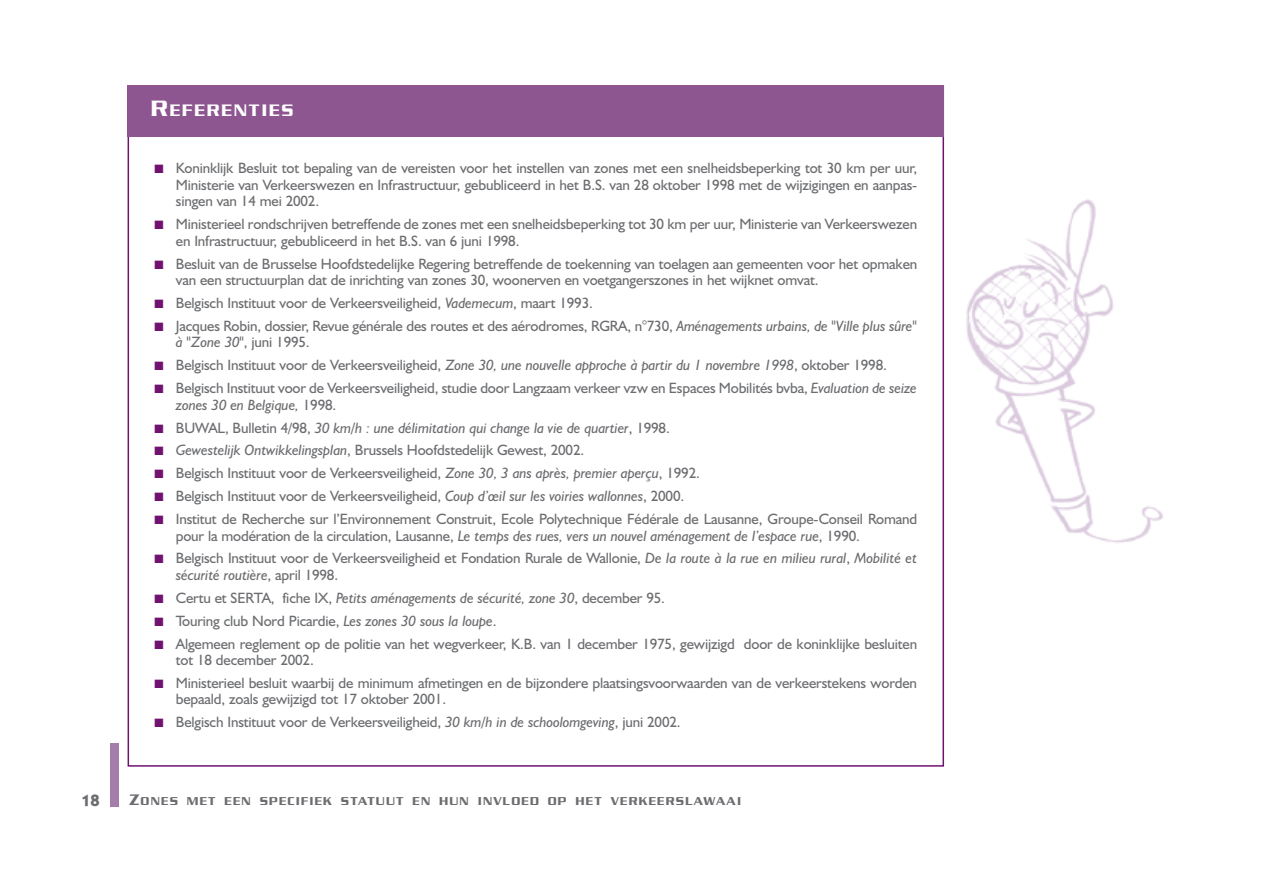
<style>
.page{position:relative;width:1263px;height:893px;background:#fff}
.page>*{position:absolute;margin:0;border:0;box-sizing:border-box;transform-origin:0 0}
.t1{font:500 18px "Serpentine";letter-spacing:.095em;color:#fff}
.t2{font:700 16.5px "Itc Kabel";color:#6c6d70}
.t3{font:15px/16.5px "Humanist 521 BT";letter-spacing:-.01em;color:#6c6d70}
.t4{font:italic 15px "Humanist 521 BT";letter-spacing:-.01em;color:#6c6d70}
.t5{font:500 12.3px "Serpentine";letter-spacing:.095em;color:#6c6d70}
.s1{font-size:24px}
.s2{color:#711271}
.s3{font-style:italic}
.s4{font-style:normal}
.s5{font-size:16.5px}
</style>
<div class="page">
<div style="left:111px;top:743px;width:8px;height:63px;background:#a57dab"></div>
<img style="left:966px;top:199px;width:198px;height:344px">
<div style="left:128px;top:85px;width:816px;height:51px;background:#8e5691"></div>
<p class="t1" style="left:151px;top:105px;width:144px"><span class="s1">R</span>EFERENTIES</p>
<p class="t3" style="left:176px;top:162px;width:743px;text-align:justify;text-indent:-21px"><span class="s2">■</span> Koninklijk Besluit tot bepaling van de vereisten voor het instellen van zones met een snelheidsbeperking tot 30 km per uur, Ministerie van Verkeerswezen en Infrastructuur, gebubliceerd in het B.S. van 28 oktober 1998 met de wijzigingen en aanpas&shy;singen van 14 mei 2002.</p>
<p class="t3" style="left:176px;top:218px;width:743px;text-indent:-21px"><span class="s2">■</span> Ministerieel rondschrijven betreffende de zones met een snelheidsbeperking tot 30 km per uur, Ministerie van Verkeerswezen en Infrastructuur, gebubliceerd in het B.S. van 6 juni 1998.</p>
<p class="t3" style="left:176px;top:257px;width:743px;text-indent:-21px"><span class="s2">■</span> Besluit van de Brusselse Hoofdstedelijke Regering betreffende de toekenning van toelagen aan gemeenten voor het opmaken van een structuurplan dat de inrichting van zones 30, woonerven en voetgangerszones in het wijknet omvat.</p>
<p class="t3" style="left:155px;top:296px;width:440px"><span class="s2">■</span> Belgisch Instituut voor de Verkeersveiligheid, <span class="s3">Vademecum</span>, maart 1993.</p>
<p class="t3" style="left:176px;top:319px;width:743px;text-indent:-21px"><span class="s2">■</span> Jacques Robin, dossier, Revue générale des routes et des aérodromes, RGRA, n°730, <span class="s3">Aménagements urbains, de "Ville plus sûre" à "Zone 30"</span>, juni 1995.</p>
<p class="t3" style="left:155px;top:359px;width:734px"><span class="s2">■</span> Belgisch Instituut voor de Verkeersveiligheid, <span class="s3">Zone 30, une nouvelle approche à partir du 1 novembre 1998</span>, oktober 1998.</p>
<p class="t3" style="left:176px;top:381px;width:743px;text-indent:-21px"><span class="s2">■</span> Belgisch Instituut voor de Verkeersveiligheid, studie door Langzaam verkeer vzw en Espaces Mobilités bvba, <span class="s3">Evaluation de seize zones 30 en Belgique,</span> 1998.</p>
<p class="t4" style="left:155px;top:422px;width:517px"><span class="s2">■</span> <span class="s4">BUWAL, Bulletin 4/98,</span> 30 km/h : une délimitation qui change la vie de quartier<span class="s4">, 1998.</span></p>
<p class="t3" style="left:155px;top:444px;width:431px"><span class="s2">■</span> <span class="s3">Gewestelijk Ontwikkelingsplan</span>, Brussels Hoofdstedelijk Gewest, 2002.</p>
<p class="t3" style="left:155px;top:467px;width:547px"><span class="s2">■</span> Belgisch Instituut voor de Verkeersveiligheid, <span class="s3">Zone 30, 3 ans après, premier aperçu</span>, 1992.</p>
<p class="t3" style="left:155px;top:489px;width:531px"><span class="s2">■</span> Belgisch Instituut voor de Verkeersveiligheid, <span class="s3">Coup d’œil sur les voiries wallonnes</span>, 2000.</p>
<p class="t3" style="left:176px;top:512px;width:743px;text-indent:-21px"><span class="s2">■</span> Institut de Recherche sur l’Environnement Construit, Ecole Polytechnique Fédérale de Lausanne, Groupe-Conseil Romand pour la modération de la circulation, Lausanne, <span class="s3">Le temps des rues, vers un nouvel aménagement de l’espace rue</span>, 1990.</p>
<p class="t3" style="left:176px;top:552px;width:743px;text-indent:-21px"><span class="s2">■</span> Belgisch Instituut voor de Verkeersveiligheid et Fondation Rurale de Wallonie, <span class="s3">De la route à la rue en milieu rural</span>, <span class="s3">Mobilité et sécurité routière</span>, april 1998.</p>
<p class="t4" style="left:155px;top:592px;width:512px"><span class="s2">■</span> <span class="s4">Certu et SERTA, fiche IX,</span> Petits aménagements de sécurité, zone 30<span class="s4">, december 95.</span></p>
<p class="t3" style="left:155px;top:614px;width:343px"><span class="s2">■</span> Touring club Nord Picardie, <span class="s3">Les zones 30 sous la loupe</span>.</p>
<p class="t3" style="left:176px;top:637px;width:743px;text-indent:-21px"><span class="s2">■</span> Algemeen reglement op de politie van het wegverkeer, K.B. van 1 december 1975, gewijzigd door de koninklijke besluiten tot 18 december 2002.</p>
<p class="t3" style="left:176px;top:676px;width:743px;text-indent:-21px"><span class="s2">■</span> Ministerieel besluit waarbij de minimum afmetingen en de bijzondere plaatsingsvoorwaarden van de verkeerstekens worden bepaald, zoals gewijzigd tot 17 oktober 2001.</p>
<p class="t3" style="left:155px;top:716px;width:527px"><span class="s2">■</span> Belgisch Instituut voor de Verkeersveiligheid, <span class="s3">30 km/h in de schoolomgeving</span>, juni 2002.</p>
<p class="t2" style="left:81px;top:794px;width:20px">18</p>
<p class="t5" style="left:129px;top:797px;width:613px"><span class="s5">Z</span>ONES MET EEN SPECIFIEK STATUUT EN HUN INVLOED OP HET VERKEERSLAWAAI</p>
</div>
